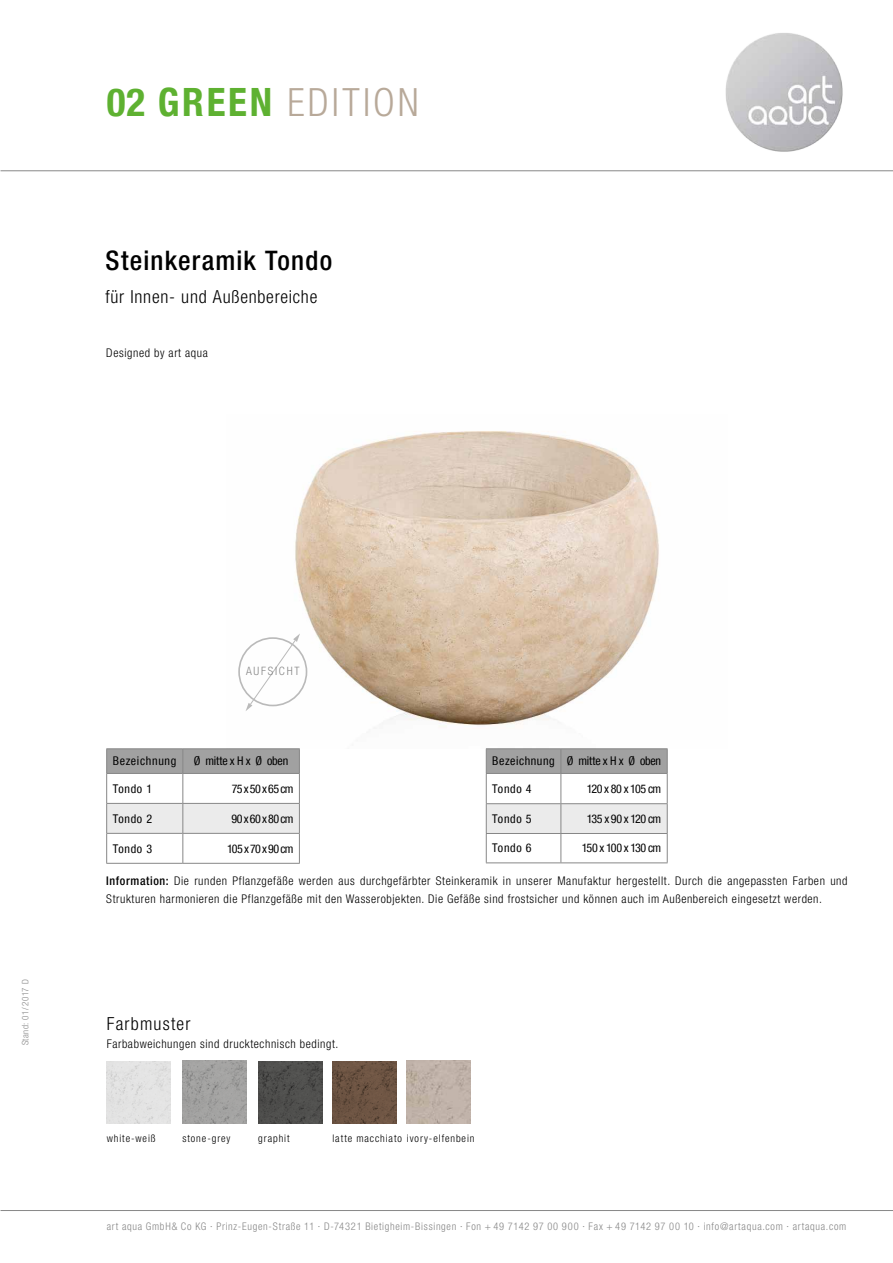
<style>
.page{position:relative;width:893px;height:1263px;background:#fff}
.page>*{position:absolute;margin:0;border:0;box-sizing:border-box;transform-origin:0 0}
.t1{font:700 condensed 39px "Helvetica Neue LT Com";letter-spacing:.07em;color:#5eb131}
.t2{font:500 condensed 27px "Helvetica Neue LT Com";letter-spacing:.045em;color:#000}
.t3{font:300 condensed 18px "Helvetica Neue LT Com";letter-spacing:.045em;color:#000}
.t4{font:300 condensed 18px "Helvetica Neue LT Com";letter-spacing:.065em;color:#000}
.t5{font:300 condensed 12px/18px "Helvetica Neue LT Com";letter-spacing:.05em;color:#000}
.t6{font:condensed 12px "Helvetica Neue LT Com";letter-spacing:.01em;color:#000}
.t7{font:condensed 12px "Helvetica Neue LT Com";letter-spacing:.04em;color:#000}
.t8{font:condensed 12px "Helvetica Neue LT Com";letter-spacing:-.04em;color:#000}
.t9{font:condensed 12px "Helvetica Neue LT Com";letter-spacing:-.015em;color:#000}
.t10{font:condensed 12px "Helvetica Neue LT Com";letter-spacing:-.045em;color:#000}
.t11{font:condensed 12px "Helvetica Neue LT Com";letter-spacing:.055em;color:#000}
.t12{font:300 condensed 11.55px "Helvetica Neue LT Com";letter-spacing:.15em;color:#878787}
.t13{font:300 condensed 10.5px "Helvetica Neue LT Com";letter-spacing:.07em;color:#878787}
.t14{font:300 condensed 10.5px "Helvetica Neue LT Com";letter-spacing:.085em;color:#000}
.t15{font:300 condensed 9px "Helvetica Neue LT Com";letter-spacing:.05em;color:#878787}
.s1{font-weight:300;color:#b8a999}
.s2{font-weight:500}
</style>
<div class="page">
<hr style="left:1px;top:171px;width:892px;height:1px;background:#878787">
<hr style="left:1px;top:1210px;width:892px;height:1px;background:#878787">
<img style="left:725px;top:33px;width:118px;height:119px">
<hr style="left:106px;top:748px;width:77px;height:1px;background:#878787">
<hr style="left:183px;top:748px;width:117px;height:1px;background:#878787">
<svg style="left:106px;top:749px;width:194px;height:114px"></svg>
<hr style="left:106px;top:863px;width:77px;height:1px;background:#878787">
<hr style="left:183px;top:863px;width:117px;height:1px;background:#878787">
<hr style="left:486px;top:748px;width:75px;height:1px;background:#878787">
<hr style="left:561px;top:748px;width:107px;height:1px;background:#878787">
<svg style="left:486px;top:749px;width:182px;height:113px"></svg>
<hr style="left:486px;top:862px;width:75px;height:1px;background:#878787">
<hr style="left:561px;top:862px;width:107px;height:1px;background:#878787">
<img style="left:238px;top:431px;width:421px;height:296px">
<div style="left:238px;top:637px;width:69px;height:69px;border:2px solid #bababa;border-radius:50%"></div>
<svg style="left:246px;top:633px;width:54px;height:78px"></svg>
<div style="left:107px;top:1061px;width:63px;height:62px;background:#e3e3e3"></div>
<img style="left:332px;top:1061px;width:64px;height:62px">
<img style="left:407px;top:1061px;width:64px;height:62px">
<img style="left:258px;top:1061px;width:64px;height:62px">
<img style="left:182px;top:1061px;width:64px;height:62px">
<h1 class="t1" style="left:107px;top:79px;width:314px">02 GREEN <span class="s1">EDITION</span></h1>
<h2 class="t2" style="left:105px;top:244px;width:228px">Steinkeramik Tondo</h2>
<h3 class="t3" style="left:105px;top:286px;width:213px">für Innen- und Außenbereiche</h3>
<p class="t5" style="left:106px;top:344px;width:103px">Designed by art aqua</p>
<p class="t15" style="left:20px;top:1045px;width:68px;rotate:-90deg">Stand: 01/ 2017 D</p>
<p class="t12" style="left:246px;top:665px;width:55px">AUFSICHT</p>
<p class="t11" style="left:113px;top:754px;width:65px">Bezeichnung</p>
<p class="t9" style="left:194px;top:754px;width:96px">Ø mitte x H x Ø oben</p>
<p class="t6" style="left:113px;top:781px;width:41px">Tondo 1</p>
<p class="t6" style="left:232px;top:781px;width:63px">75 x 50 x 65 cm</p>
<p class="t6" style="left:113px;top:811px;width:41px">Tondo 2</p>
<p class="t6" style="left:232px;top:811px;width:63px">90 x 60 x 80 cm</p>
<p class="t6" style="left:113px;top:841px;width:41px">Tondo 3</p>
<p class="t6" style="left:227px;top:841px;width:68px">105 x 70 x 90 cm</p>
<p class="t7" style="left:492px;top:754px;width:170px">Bezeichnung Ø mitte x H x Ø oben</p>
<p class="t6" style="left:492px;top:781px;width:41px">Tondo 4</p>
<p class="t8" style="left:587px;top:781px;width:76px">120 x 80 x 105 cm</p>
<p class="t6" style="left:492px;top:811px;width:41px">Tondo 5</p>
<p class="t8" style="left:587px;top:811px;width:76px">135 x 90 x 120 cm</p>
<p class="t6" style="left:492px;top:841px;width:41px">Tondo 6</p>
<p class="t10" style="left:582px;top:841px;width:81px">150 x 100 x 130 cm</p>
<p class="t5" style="left:106px;top:871px;width:743px"><span class="s2">Information:</span> Die runden Pflanzgefäße werden aus durchgefärbter Steinkeramik in unserer Manufaktur hergestellt. Durch die angepassten Farben und<br>Strukturen harmonieren die Pflanzgefäße mit den Wasserobjekten. Die Gefäße sind frostsicher und können auch im Außenbereich eingesetzt werden.</p>
<h3 class="t4" style="left:107px;top:1014px;width:85px">Farbmuster</h3>
<p class="t5" style="left:107px;top:1035px;width:233px">Farbabweichungen sind drucktechnisch bedingt.</p>
<p class="t14" style="left:107px;top:1132px;width:50px">white-weiß</p>
<p class="t14" style="left:182px;top:1132px;width:50px">stone-grey</p>
<p class="t14" style="left:258px;top:1132px;width:33px">graphit</p>
<p class="t14" style="left:332px;top:1132px;width:143px">latte macchiato ivory-elfenbein</p>
<p class="t13" style="left:107px;top:1220px;width:741px">art aqua GmbH&amp; Co KG · Prinz-Eugen-Straße 11 · D-74321 Bietigheim-Bissingen · Fon + 49 7142 97 00 900 · Fax + 49 7142 97 00 10 · info@artaqua.com · artaqua.com</p>
</div>
